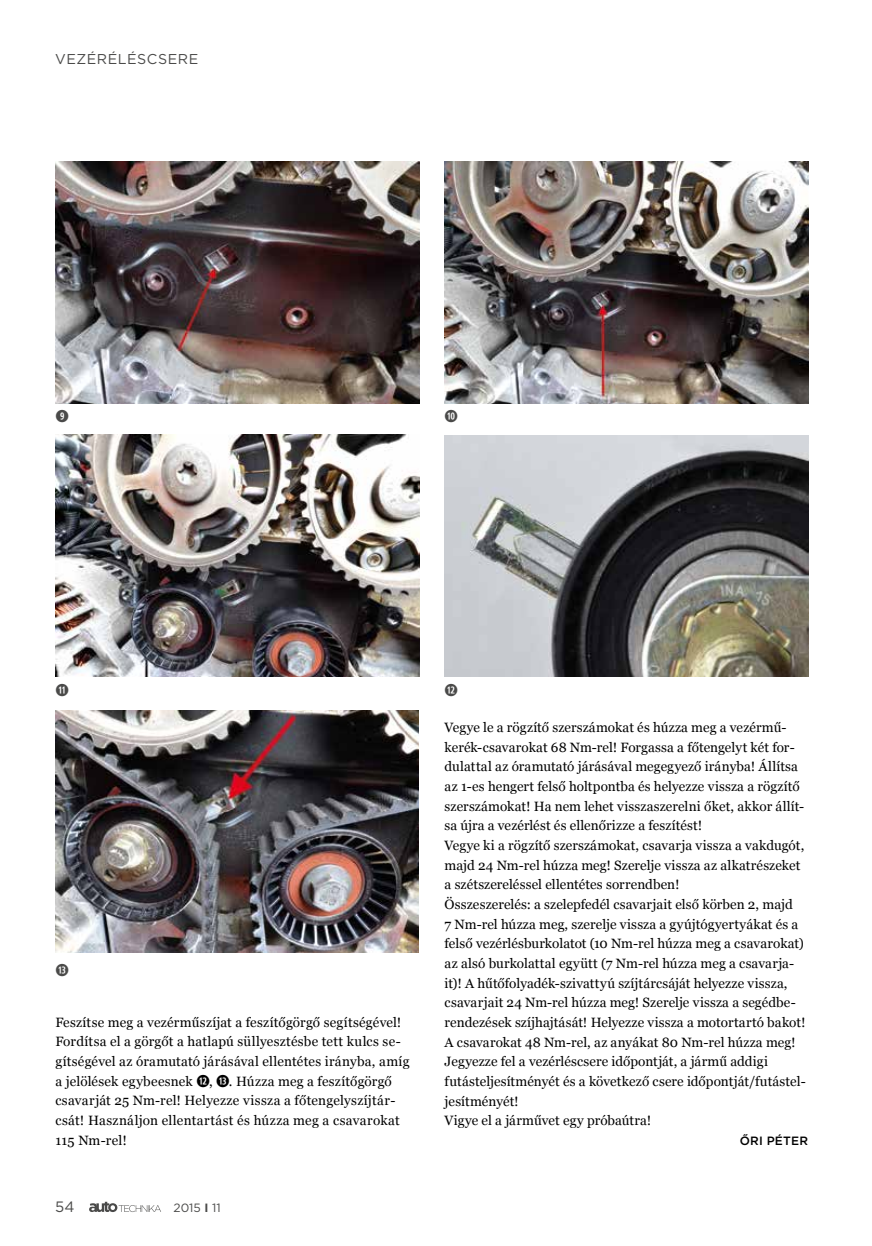
<style>
.page{position:relative;width:872px;height:1246px;background:#fff}
.page>*{position:absolute;margin:0;border:0;box-sizing:border-box;transform-origin:0 0}
.t1{font:16.5px "Combi Numerals Ltd";color:#4a4a49}
.t2{font:15px "Gotham";color:#4a4a49}
.t3{font:14.25px "Gotham";letter-spacing:.035em;color:#4a4a49}
.t4{font:13.5px/19.6px "Georgia";letter-spacing:.01em;color:#000}
.t5{font:500 12px "Gotham";letter-spacing:.025em;color:#000}
.t6{font:12px "Gotham";color:#4a4a49}
.s1{font-family:"Combi Numerals Ltd";font-size:16.5px}
.s2{font-weight:700}
</style>
<div class="page">
<svg style="left:89px;top:1202px;width:72px;height:10px"></svg>
<img style="left:55px;top:162px;width:364px;height:242px">
<img style="left:55px;top:710px;width:364px;height:242px">
<img style="left:444px;top:435px;width:364px;height:242px">
<img style="left:55px;top:435px;width:364px;height:242px">
<img style="left:444px;top:162px;width:364px;height:242px">
<p class="t3" style="left:55px;top:50px;width:145px">VEZÉRÉLÉSCSERE</p>
<p class="t1" style="left:55px;top:406px;width:15px">➒</p>
<p class="t1" style="left:444px;top:406px;width:15px">➓</p>
<p class="t1" style="left:55px;top:681px;width:15px">⓫</p>
<p class="t1" style="left:55px;top:960px;width:15px">⓭</p>
<p class="t4" style="left:55px;top:1012px;width:356px">Feszítse meg a vezérműszíjat a feszítőgörgő segítségével!<br>Fordítsa el a görgőt a hatlapú süllyesztésbe tett kulcs se&shy;gítségével az óramutató járásával ellentétes irányba, amíg a jelölések egybeesnek <span class="s1">⓬</span>, <span class="s1">⓭</span>. Húzza meg a feszítőgörgő csavarját 25 Nm-rel! Helyezze vissza a főtengelyszíjtár&shy;csát! Használjon ellentartást és húzza meg a csavarokat 115 Nm-rel!</p>
<p class="t2" style="left:55px;top:1197px;width:21px">54</p>
<p class="t6" style="left:173px;top:1200px;width:49px">2015 <span class="s2">I</span> 11</p>
<p class="t1" style="left:444px;top:681px;width:15px">⓬</p>
<p class="t4" style="left:444px;top:717px;width:362px">Vegye le a rögzítő szerszámokat és húzza meg a vezérmű&shy;kerék-csavarokat 68 Nm-rel! Forgassa a főtengelyt két for&shy;dulattal az óramutató járásával megegyező irányba! Állítsa az 1-es hengert felső holtpontba és helyezze vissza a rögzítő szerszámokat! Ha nem lehet visszaszerelni őket, akkor állít&shy;sa újra a vezérlést és ellenőrizze a feszítést!<br>Vegye ki a rögzítő szerszámokat, csavarja vissza a vakdugót, majd 24 Nm-rel húzza meg! Szerelje vissza az alkatrészeket a szétszereléssel ellentétes sorrendben!<br>Összeszerelés: a szelepfedél csavarjait első körben 2, majd<br>7 Nm-rel húzza meg, szerelje vissza a gyújtógyertyákat és a felső vezérlésburkolatot (10 Nm-rel húzza meg a csavarokat) az alsó burkolattal együtt (7 Nm-rel húzza meg a csavarja&shy;it)! A hűtőfolyadék-szivattyú szíjtárcsáját helyezze vissza, csavarjait 24 Nm-rel húzza meg! Szerelje vissza a segédbe&shy;rendezések szíjhajtását! Helyezze vissza a motortartó bakot!<br>A csavarokat 48 Nm-rel, az anyákat 80 Nm-rel húzza meg!<br>Jegyezze fel a vezérléscsere időpontját, a jármű addigi futásteljesítményét és a következő csere időpontját/futástel&shy;jesítményét!<br>Vigye el a járművet egy próbaútra!</p>
<p class="t5" style="left:740px;top:1132px;width:70px">ŐRI PÉTER</p>
</div>
